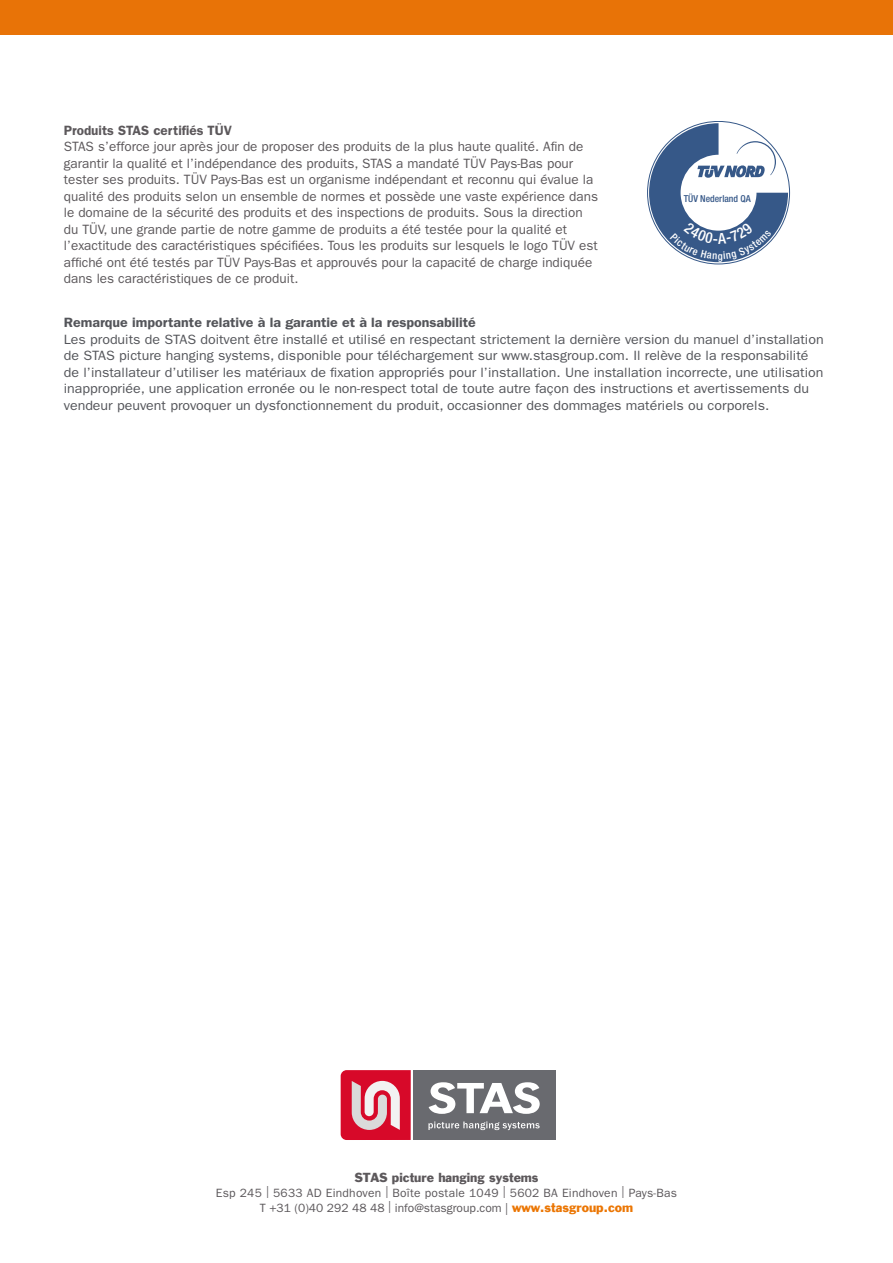
<style>
.page{position:relative;width:893px;height:1263px;background:#fff}
.page>*{position:absolute;margin:0;border:0;box-sizing:border-box;transform-origin:0 0}
.t1{font:13.5px/16.5px "ITC Franklin Gothic Std";color:#5c585b}
.t2{font:13.5px/16.5px "ITC Franklin Gothic Std";color:#54555a;scale:1.05 1}
.t3{font:600 13.5px "ITC Franklin Gothic Std";color:#54555a;scale:1.05 1}
.t4{font:600 13.5px "ITC Franklin Gothic Std";color:#5c585b}
.t5{font:12px/15px "ITC Franklin Gothic Std";letter-spacing:.02em;color:#5c585b;text-align:center}
.t6{font:12px "Franklin Gothic";color:#5c585b}
.t7{font:500 condensed 9.6px "Helvetica Neue LT";color:#365888}
.s1{font-family:"Franklin Gothic";color:#eb7604}
</style>
<div class="page">
<div style="left:0;top:0;width:893px;height:34px;background:#e87307"></div>
<div style="left:413px;top:1070px;width:142px;height:70px;background:#696a6f"></div>
<svg style="left:429px;top:1082px;width:111px;height:32px"></svg>
<svg style="left:341px;top:1070px;width:70px;height:70px;background:#dc5267"></svg>
<svg style="left:428px;top:1121px;width:112px;height:9px"></svg>
<svg style="left:649px;top:123px;width:139px;height:139px"></svg>
<p class="t4" style="left:64px;top:122px;width:170px">Produits STAS certifiés TÜV</p>
<p class="t1" style="left:64px;top:138px;width:536px">STAS s’efforce jour après jour de proposer des produits de la plus haute qualité. Afin de garantir la qualité et l’indépendance des produits, STAS a mandaté TÜV Pays-Bas pour tester ses produits. TÜV Pays-Bas est un organisme indépendant et reconnu qui évalue la qualité des produits selon un ensemble de normes et possède une vaste expérience dans le domaine de la sécurité des produits et des inspections de produits. Sous la direction du TÜV, une grande partie de notre gamme de produits a été testée pour la qualité et l’exactitude des caractéristiques spécifiées. Tous les produits sur lesquels le logo TÜV est affiché ont été testés par TÜV Pays-Bas et approuvés pour la capacité de charge indiquée dans les caractéristiques de ce produit.</p>
<p class="t7" style="left:684px;top:192px;width:69px">TÜV Nederland QA</p>
<p class="t3" style="left:64px;top:314px;width:394px">Remarque importante relative à la garantie et à la responsabilité</p>
<p class="t2" style="left:64px;top:331px;width:725px">Les produits de STAS doitvent être installé et utilisé en respectant strictement la dernière version du manuel d’installation de STAS picture hanging systems, disponible pour téléchargement sur www.stasgroup.com. Il relève de la responsabilité de l’installateur d’utiliser les matériaux de fixation appropriés pour l’installation. Une installation incorrecte, une utilisation inappropriée, une application erronée ou le non-respect total de toute autre façon des instructions et avertissements du vendeur peuvent provoquer un dysfonctionnement du produit, occasionner des dommages matériels ou corporels.</p>
<p class="t6" style="left:354px;top:1169px;width:186px">STAS picture hanging systems</p>
<p class="t5" style="left:216px;top:1185px;width:463px">Esp 245 | 5633 AD Eindhoven | Boîte postale 1049 | 5602 BA Eindhoven | Pays-Bas<br>T +31 (0)40 292 48 48 | info@stasgroup.com | <span class="s1">www.stasgroup.com</span></p>
</div>
